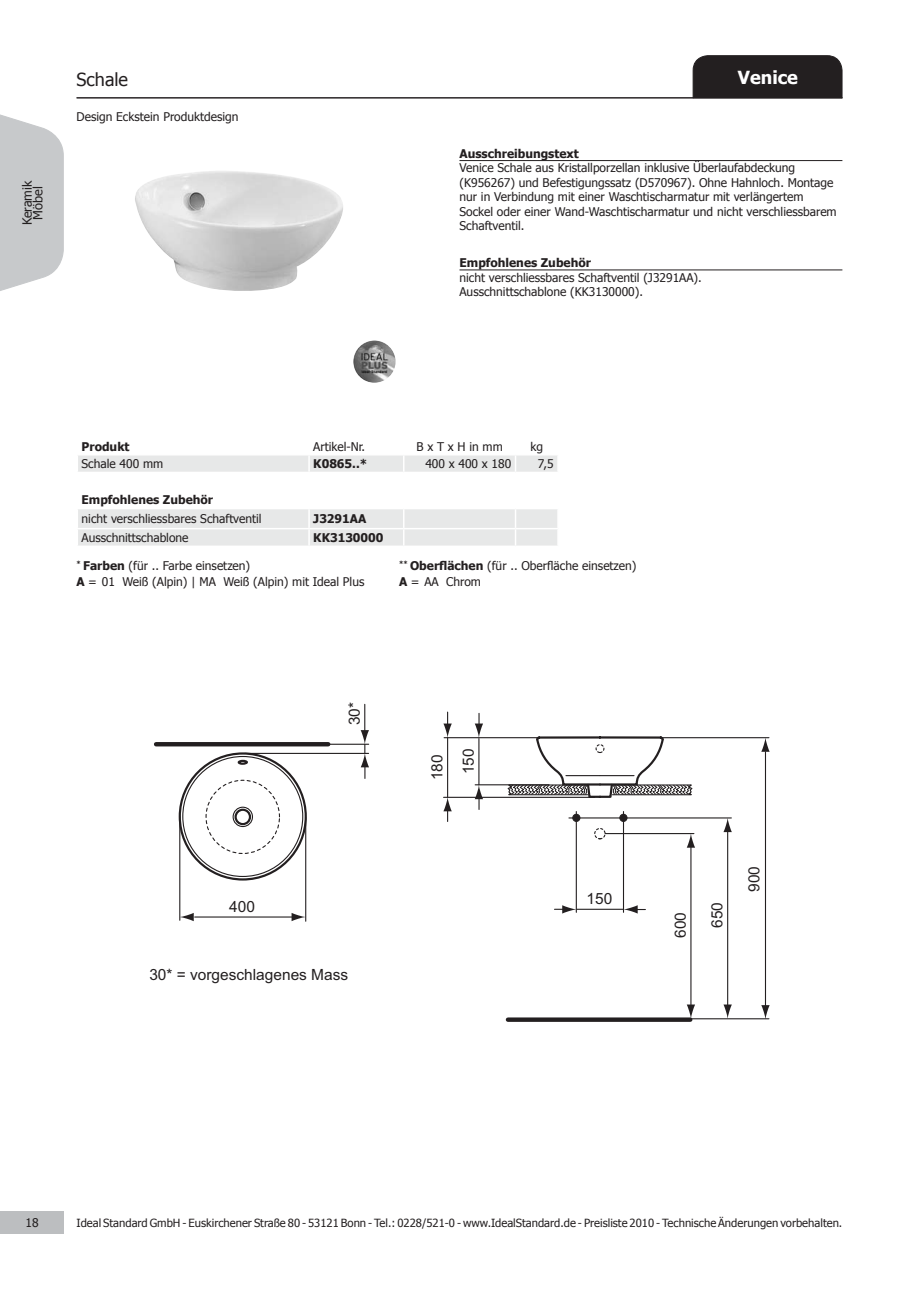
<style>
.page{position:relative;width:919px;height:1289px;background:#fff}
.page>*{position:absolute;margin:0;border:0;box-sizing:border-box;transform-origin:0 0}
.t1{font:18px "Tahoma";color:#231f20}
.t2{font:700 18px "Tahoma";color:#fff}
.t3{font:15.45px "Arial";color:#231f20}
.t4{font:12.75px/10.6px "Tahoma";color:#231f20;text-align:center}
.t5{font:12px/14.4px "Tahoma";color:#231f20}
.t6{font:700 12px "Tahoma";color:#231f20}
.t7{font:11.25px "Tahoma";color:#231f20}
.s1{font-weight:700}
</style>
<div class="page">
<svg style="left:692px;top:55px;width:150px;height:44px;background:#292526"></svg>
<hr style="left:77px;top:97px;width:765px;height:1px;background:#231f20">
<div style="left:0;top:1211px;width:64px;height:22px;background:#bcbec0"></div>
<svg style="left:0;top:114px;width:64px;height:177px;background:#cecfd1"></svg>
<img style="left:135px;top:171px;width:208px;height:120px">
<img style="left:353px;top:340px;width:42px;height:43px;border-radius:50%">
<hr style="left:459px;top:160px;width:383px;height:1px;background:#231f20">
<hr style="left:459px;top:269px;width:383px;height:1px;background:#231f20">
<svg style="left:78px;top:455px;width:479px;height:16px;background:#e7e8e8"></svg>
<div style="left:78px;top:509px;width:479px;height:36px;background:#e7e8e8"></div>
<hr style="left:309px;top:528px;width:95px;height:1px;background:#fff">
<hr style="left:404px;top:528px;width:111px;height:1px;background:#fff">
<hr style="left:515px;top:528px;width:43px;height:1px;background:#fff">
<svg style="left:508px;top:1017px;width:182px;height:4px"></svg>
<div style="left:238px;top:759px;width:10px;height:5px;border:2px solid #231f20;border-radius:50%"></div>
<div style="left:205px;top:779px;width:75px;height:75px;border:1px dashed #231f20;border-radius:50%"></div>
<svg style="left:505px;top:736px;width:189px;height:62px"></svg>
<div style="left:595px;top:744px;width:9px;height:9px;border:1px dashed #231f20;border-radius:50%"></div>
<div style="left:232px;top:806px;width:21px;height:21px;border:1px solid #231f20;border-radius:50%"></div>
<div style="left:234px;top:808px;width:17px;height:17px;border:2px solid #231f20;border-radius:50%"></div>
<hr style="left:179px;top:816px;width:1px;height:104px;background:#231f20">
<hr style="left:305px;top:817px;width:1px;height:104px;background:#231f20">
<div style="left:594px;top:828px;width:11px;height:11px;border:1px dashed #231f20;border-radius:50%"></div>
<hr style="left:623px;top:811px;width:1px;height:101px;background:#231f20">
<hr style="left:575px;top:811px;width:2px;height:101px;background:#231f20">
<hr style="left:328px;top:743px;width:40px;height:1px;background:#231f20">
<hr style="left:156px;top:742px;width:172px;height:4px;background:#231f20">
<hr style="left:569px;top:817px;width:162px;height:1px;background:#231f20">
<hr style="left:661px;top:737px;width:107px;height:1px;background:#231f20">
<hr style="left:444px;top:737px;width:95px;height:1px;background:#231f20">
<hr style="left:475px;top:784px;width:74px;height:1px;background:#231f20">
<hr style="left:443px;top:796px;width:151px;height:1px;background:#231f20">
<hr style="left:764px;top:751px;width:2px;height:258px;background:#231f20">
<svg style="left:761px;top:737px;width:8px;height:14px"></svg>
<svg style="left:761px;top:1005px;width:8px;height:14px"></svg>
<hr style="left:727px;top:830px;width:1px;height:177px;background:#231f20">
<svg style="left:723px;top:818px;width:8px;height:14px"></svg>
<hr style="left:690px;top:845px;width:1px;height:163px;background:#231f20">
<svg style="left:686px;top:833px;width:9px;height:14px"></svg>
<svg style="left:686px;top:1004px;width:9px;height:14px"></svg>
<svg style="left:723px;top:1004px;width:8px;height:14px"></svg>
<hr style="left:638px;top:1018px;width:130px;height:1px;background:#231f20">
<hr style="left:605px;top:833px;width:89px;height:1px;background:#231f20">
<svg style="left:291px;top:913px;width:14px;height:8px"></svg>
<svg style="left:180px;top:912px;width:14px;height:9px"></svg>
<hr style="left:195px;top:916px;width:99px;height:1px;background:#231f20">
<hr style="left:245px;top:752px;width:123px;height:2px;background:#231f20">
<hr style="left:478px;top:738px;width:1px;height:46px;background:#231f20">
<hr style="left:447px;top:737px;width:1px;height:60px;background:#231f20">
<svg style="left:443px;top:797px;width:9px;height:24px"></svg>
<svg style="left:474px;top:785px;width:9px;height:24px"></svg>
<svg style="left:443px;top:712px;width:9px;height:25px"></svg>
<svg style="left:474px;top:713px;width:9px;height:24px"></svg>
<svg style="left:623px;top:905px;width:22px;height:8px"></svg>
<svg style="left:554px;top:905px;width:22px;height:8px"></svg>
<hr style="left:576px;top:908px;width:47px;height:1px;background:#231f20">
<svg style="left:360px;top:730px;width:9px;height:48px"></svg>
<hr style="left:364px;top:704px;width:1px;height:30px;background:#231f20">
<div style="left:572px;top:814px;width:8px;height:7px;background:#231f20;border-radius:50%"></div>
<div style="left:572px;top:814px;width:8px;height:7px;border:1px solid #231f20;border-radius:50%"></div>
<div style="left:619px;top:814px;width:8px;height:7px;background:#231f20;border-radius:50%"></div>
<div style="left:619px;top:814px;width:8px;height:7px;border:1px solid #231f20;border-radius:50%"></div>
<h1 class="t1" style="left:77px;top:67px;width:53px">Schale</h1>
<h1 class="t2" style="left:737px;top:64px;width:61px">Venice</h1>
<p class="t4" style="left:21px;top:225px;width:47px;rotate:-90deg">Keramik<br>Möbel</p>
<p class="t5" style="left:77px;top:109px;width:163px">Design Eckstein Produktdesign</p>
<p class="t6" style="left:459px;top:145px;width:121px">Ausschreibungstext</p>
<p class="t5" style="left:459px;top:160px;width:379px">Venice Schale aus Kristallporzellan inklusive Überlaufabdeckung (K956267) und Befestigungssatz (D570967). Ohne Hahnloch. Montage nur in Verbindung mit einer Waschtischarmatur mit verlängertem Sockel oder einer Wand-Waschtischarmatur und nicht verschliessbarem Schaftventil.</p>
<p class="t6" style="left:459px;top:255px;width:133px">Empfohlenes Zubehör</p>
<p class="t5" style="left:459px;top:270px;width:244px">nicht verschliessbares Schaftventil (J3291AA).<br>Ausschnittschablone (KK3130000).</p>
<p class="t6" style="left:82px;top:437px;width:49px">Produkt</p>
<p class="t5" style="left:313px;top:438px;width:53px">Artikel-Nr.</p>
<p class="t5" style="left:416px;top:438px;width:88px">B x T x H in mm</p>
<p class="t5" style="left:530px;top:438px;width:14px">kg</p>
<p class="t5" style="left:82px;top:456px;width:83px">Schale 400 mm</p>
<p class="t6" style="left:313px;top:455px;width:56px">K0865..*</p>
<p class="t5" style="left:425px;top:456px;width:87px">400 x 400 x 180</p>
<p class="t5" style="left:538px;top:456px;width:17px">7,5</p>
<p class="t6" style="left:82px;top:491px;width:133px">Empfohlenes Zubehör</p>
<p class="t5" style="left:82px;top:511px;width:182px">nicht verschliessbares Schaftventil</p>
<p class="t6" style="left:313px;top:510px;width:55px">J3291AA</p>
<p class="t5" style="left:82px;top:530px;width:108px">Ausschnittschablone</p>
<p class="t6" style="left:313px;top:529px;width:72px">KK3130000</p>
<p class="t5" style="left:77px;top:557px;width:289px;line-height:15.8px"><sup>*</sup> <span class="s1">Farben</span> (für .. Farbe einsetzen)<br><span class="s1">A</span> = 01 Weiß (Alpin) | MA Weiß (Alpin) mit Ideal Plus</p>
<p class="t5" style="left:399px;top:557px;width:239px;line-height:15.8px"><sup>**</sup> <span class="s1">Oberflächen</span> (für .. Oberfläche einsetzen)<br><span class="s1">A</span> = AA Chrom</p>
<p class="t3" style="left:229px;top:897px;width:27px">400</p>
<p class="t3" style="left:345px;top:725px;width:25px;rotate:-90deg">30*</p>
<p class="t3" style="left:149px;top:965px;width:200px">30* = vorgeschlagenes Mass</p>
<p class="t3" style="left:428px;top:780px;width:27px;rotate:-90deg">180</p>
<p class="t3" style="left:459px;top:774px;width:27px;rotate:-90deg">150</p>
<p class="t3" style="left:586px;top:889px;width:27px">150</p>
<p class="t3" style="left:671px;top:937px;width:27px;rotate:-90deg">600</p>
<p class="t3" style="left:708px;top:928px;width:27px;rotate:-90deg">650</p>
<p class="t3" style="left:745px;top:892px;width:27px;rotate:-90deg">900</p>
<p class="t5" style="left:26px;top:1214px;width:19px">1818</p>
<p class="t7" style="left:77px;top:1215px;width:767px">Ideal Standard GmbH - Euskirchener Straße 80 - 53121 Bonn - Tel.: 0228/521-0 - www.IdealStandard.de - Preisliste 2010 - Technische Änderungen vorbehalten.</p>
</div>
